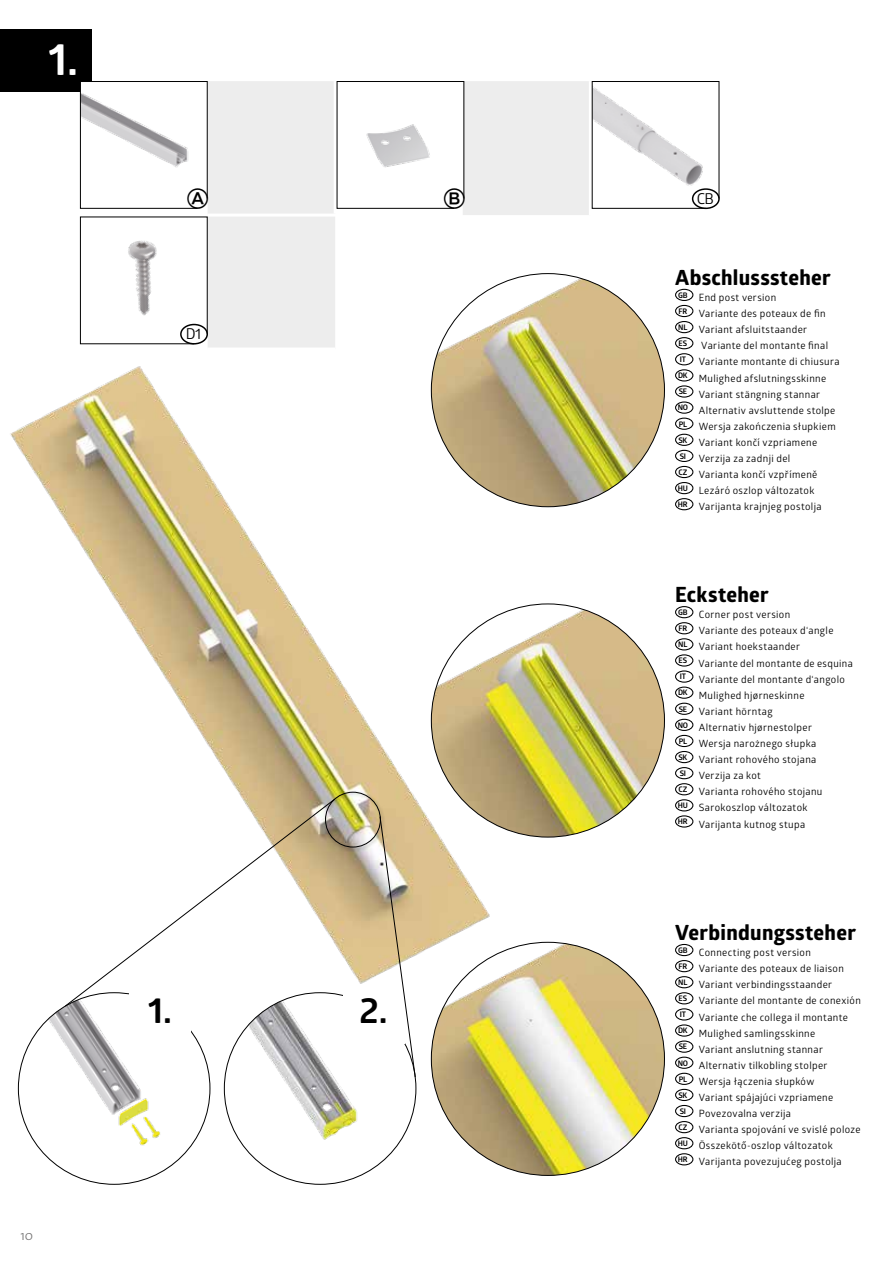
<style>
.page{position:relative;width:893px;height:1263px;background:#fff}
.page>*{position:absolute;margin:0;border:0;box-sizing:border-box;transform-origin:0 0}
.t1{font:700 45px "Glober";color:#fff}
.t2{font:700 36px "Glober";color:#000}
.t3{font:800 21px "Glober";letter-spacing:.015em;color:#000}
.t4{font:15px "Glober";color:#000}
.t5{font:300 13.5px "The Sans";color:#706f6f}
.t6{font:10.05px/16px "Glober";letter-spacing:.035em;color:#000}
.t7{font:700 7.65px "Glober";letter-spacing:-.025em;color:#000}
</style>
<div class="page">
<div style="left:0;top:29px;width:91px;height:63px;background:#000"></div>
<img style="left:431px;top:274px;width:233px;height:233px;border-radius:117px">
<img style="left:431px;top:604px;width:233px;height:233px;border-radius:117px">
<img style="left:431px;top:942px;width:233px;height:233px;border-radius:117px">
<div style="left:675px;top:289px;width:18px;height:12px;border:1px solid #000;border-radius:50%"></div>
<div style="left:675px;top:305px;width:18px;height:12px;border:1px solid #000;border-radius:50%"></div>
<div style="left:675px;top:321px;width:18px;height:12px;border:1px solid #000;border-radius:50%"></div>
<div style="left:675px;top:337px;width:18px;height:12px;border:1px solid #000;border-radius:50%"></div>
<div style="left:675px;top:353px;width:18px;height:12px;border:1px solid #000;border-radius:50%"></div>
<div style="left:675px;top:369px;width:18px;height:12px;border:1px solid #000;border-radius:50%"></div>
<div style="left:675px;top:385px;width:18px;height:13px;border:1px solid #000;border-radius:50%"></div>
<div style="left:675px;top:401px;width:18px;height:13px;border:1px solid #000;border-radius:50%"></div>
<div style="left:675px;top:418px;width:18px;height:12px;border:1px solid #000;border-radius:50%"></div>
<div style="left:675px;top:434px;width:18px;height:12px;border:1px solid #000;border-radius:50%"></div>
<div style="left:675px;top:450px;width:18px;height:12px;border:1px solid #000;border-radius:50%"></div>
<div style="left:675px;top:466px;width:18px;height:12px;border:1px solid #000;border-radius:50%"></div>
<div style="left:675px;top:482px;width:18px;height:12px;border:1px solid #000;border-radius:50%"></div>
<div style="left:675px;top:498px;width:18px;height:12px;border:1px solid #000;border-radius:50%"></div>
<div style="left:675px;top:606px;width:18px;height:12px;border:1px solid #000;border-radius:50%"></div>
<div style="left:675px;top:622px;width:18px;height:12px;border:1px solid #000;border-radius:50%"></div>
<div style="left:675px;top:638px;width:18px;height:12px;border:1px solid #000;border-radius:50%"></div>
<div style="left:675px;top:654px;width:18px;height:12px;border:1px solid #000;border-radius:50%"></div>
<div style="left:675px;top:670px;width:18px;height:13px;border:1px solid #000;border-radius:50%"></div>
<div style="left:675px;top:686px;width:18px;height:13px;border:1px solid #000;border-radius:50%"></div>
<div style="left:675px;top:703px;width:18px;height:12px;border:1px solid #000;border-radius:50%"></div>
<div style="left:675px;top:719px;width:18px;height:12px;border:1px solid #000;border-radius:50%"></div>
<div style="left:675px;top:735px;width:18px;height:12px;border:1px solid #000;border-radius:50%"></div>
<div style="left:675px;top:751px;width:18px;height:12px;border:1px solid #000;border-radius:50%"></div>
<div style="left:675px;top:767px;width:18px;height:12px;border:1px solid #000;border-radius:50%"></div>
<div style="left:675px;top:783px;width:18px;height:12px;border:1px solid #000;border-radius:50%"></div>
<div style="left:675px;top:799px;width:18px;height:12px;border:1px solid #000;border-radius:50%"></div>
<div style="left:675px;top:815px;width:18px;height:12px;border:1px solid #000;border-radius:50%"></div>
<div style="left:675px;top:944px;width:18px;height:12px;border:1px solid #000;border-radius:50%"></div>
<div style="left:675px;top:960px;width:18px;height:12px;border:1px solid #000;border-radius:50%"></div>
<div style="left:675px;top:976px;width:18px;height:12px;border:1px solid #000;border-radius:50%"></div>
<div style="left:675px;top:992px;width:18px;height:12px;border:1px solid #000;border-radius:50%"></div>
<div style="left:675px;top:1008px;width:18px;height:12px;border:1px solid #000;border-radius:50%"></div>
<div style="left:675px;top:1024px;width:18px;height:13px;border:1px solid #000;border-radius:50%"></div>
<div style="left:675px;top:1040px;width:18px;height:13px;border:1px solid #000;border-radius:50%"></div>
<div style="left:675px;top:1056px;width:18px;height:13px;border:1px solid #000;border-radius:50%"></div>
<div style="left:675px;top:1073px;width:18px;height:12px;border:1px solid #000;border-radius:50%"></div>
<div style="left:675px;top:1089px;width:18px;height:12px;border:1px solid #000;border-radius:50%"></div>
<div style="left:675px;top:1105px;width:18px;height:12px;border:1px solid #000;border-radius:50%"></div>
<div style="left:675px;top:1121px;width:18px;height:12px;border:1px solid #000;border-radius:50%"></div>
<div style="left:675px;top:1137px;width:18px;height:12px;border:1px solid #000;border-radius:50%"></div>
<div style="left:675px;top:1153px;width:18px;height:12px;border:1px solid #000;border-radius:50%"></div>
<img style="left:10px;top:351px;width:504px;height:665px">
<img style="left:18px;top:993px;width:192px;height:191px;border-radius:96px">
<img style="left:224px;top:993px;width:192px;height:191px;border-radius:96px">
<div style="left:129px;top:987px;width:62px;height:56px;background:#fff"></div>
<div style="left:343px;top:987px;width:61px;height:56px;background:#fff"></div>
<div style="left:323px;top:790px;width:62px;height:62px;background:#000;opacity:.75"></div>
<div style="left:325px;top:792px;width:56px;height:55px;border:1px solid #000;border-radius:50%"></div>
<svg style="left:380px;top:816px;width:35px;height:261px"></svg>
<svg style="left:65px;top:799px;width:270px;height:207px"></svg>
<svg style="left:208px;top:81px;width:382px;height:268px;fill:#ededed"></svg>
<hr style="left:334px;top:81px;width:3px;height:133px;background:#fff">
<hr style="left:589px;top:81px;width:3px;height:134px;background:#fff">
<hr style="left:208px;top:214px;width:129px;height:3px;background:#fff">
<hr style="left:208px;top:348px;width:127px;height:2px;background:#fff">
<svg style="left:591px;top:81px;width:129px;height:128px"></svg>
<div style="left:692px;top:188px;width:28px;height:21px;border:1px solid #000;border-radius:50%"></div>
<svg style="left:80px;top:216px;width:128px;height:128px"></svg>
<div style="left:180px;top:324px;width:28px;height:20px;border:1px solid #000;border-radius:50%"></div>
<svg style="left:80px;top:81px;width:128px;height:128px"></svg>
<svg style="left:336px;top:81px;width:129px;height:128px"></svg>
<h1 class="t1" style="left:48px;top:27px;width:31px">1.</h1>
<h3 class="t4" style="left:186px;top:323px;width:17px">D1</h3>
<h3 class="t5" style="left:20px;top:1224px;width:14px">10</h3>
<h2 class="t2" style="left:148px;top:984px;width:25px">1.</h2>
<h2 class="t2" style="left:359px;top:984px;width:30px">2.</h2>
<h3 class="t4" style="left:697px;top:188px;width:19px">CB</h3>
<h3 class="t3" style="left:675px;top:262px;width:157px">Abschlusssteher</h3>
<p class="t6" style="left:678px;top:289px;width:149px"><sup>GB</sup> End post version<br><sup>FR</sup> Variante des poteaux de fin<br><sup>NL</sup> Variant afsluitstaander</p>
<p class="t7" style="left:679px;top:338px;width:10px">ES</p>
<p class="t6" style="left:701px;top:337px;width:128px">Variante del montante final</p>
<p class="t7" style="left:680px;top:354px;width:8px">IT</p>
<p class="t6" style="left:678px;top:353px;width:163px;text-indent:21px">Variante montante di chiusura<br><sup>DK</sup> Mulighed afslutningsskinne<br><sup>SE</sup> Variant stängning stannar<br><sup>NO</sup> Alternativ avsluttende stolpe<br><sup>PL</sup> Wersja zakończenia słupkiem<br><sup>SK</sup> Variant končí vzpriamene</p>
<p class="t7" style="left:680px;top:450px;width:8px">SI</p>
<p class="t6" style="left:678px;top:450px;width:145px;text-indent:21px">Verzija za zadnji del<br><sup>CZ</sup> Varianta končí vzpřímeně<br><sup>HU</sup> Lezáró oszlop változatok<br><sup>HR</sup> Varijanta krajnjeg postolja</p>
<h3 class="t3" style="left:675px;top:579px;width:95px">Ecksteher</h3>
<p class="t6" style="left:678px;top:606px;width:176px"><sup>GB</sup> Corner post version<br><sup>FR</sup> Variante des poteaux d‘angle<br><sup>NL</sup> Variant hoekstaander<br><sup>ES</sup> Variante del montante de esquina</p>
<p class="t7" style="left:680px;top:671px;width:8px">IT</p>
<p class="t6" style="left:678px;top:671px;width:169px;text-indent:21px">Variante del montante d‘angolo<br><sup>DK</sup> Mulighed hjørneskinne<br><sup>SE</sup> Variant hörntag<br><sup>NO</sup> Alternativ hjørnestolper<br><sup>PL</sup> Wersja narożnego słupka<br><sup>SK</sup> Variant rohového stojana</p>
<p class="t7" style="left:680px;top:768px;width:8px">SI</p>
<p class="t6" style="left:678px;top:767px;width:146px;text-indent:21px">Verzija za kot<br><sup>CZ</sup> Varianta rohového stojanu<br><sup>HU</sup> Sarokoszlop változatok<br><sup>HR</sup> Varijanta kutnog stupa</p>
<h3 class="t3" style="left:675px;top:917px;width:182px">Verbindungssteher</h3>
<p class="t6" style="left:678px;top:944px;width:184px"><sup>GB</sup> Connecting post version<br><sup>FR</sup> Variante des poteaux de liaison<br><sup>NL</sup> Variant verbindingsstaander<br><sup>ES</sup> Variante del montante de conexión</p>
<p class="t7" style="left:680px;top:1009px;width:8px">IT</p>
<p class="t6" style="left:678px;top:1008px;width:172px;text-indent:21px">Variante che collega il montante<br><sup>DK</sup> Mulighed samlingsskinne<br><sup>SE</sup> Variant anslutning stannar<br><sup>NO</sup> Alternativ tilkobling stolper<br><sup>PL</sup> Wersja łączenia słupków<br><sup>SK</sup> Variant spájajúci vzpriamene</p>
<p class="t7" style="left:680px;top:1105px;width:8px">SI</p>
<p class="t6" style="left:678px;top:1105px;width:184px;text-indent:21px">Povezovalna verzija<br><sup>CZ</sup> Varianta spojování ve svislé poloze<br><sup>HU</sup> Összekötő-oszlop változatok<br><sup>HR</sup> Varijanta povezujućeg postolja</p>
</div>
